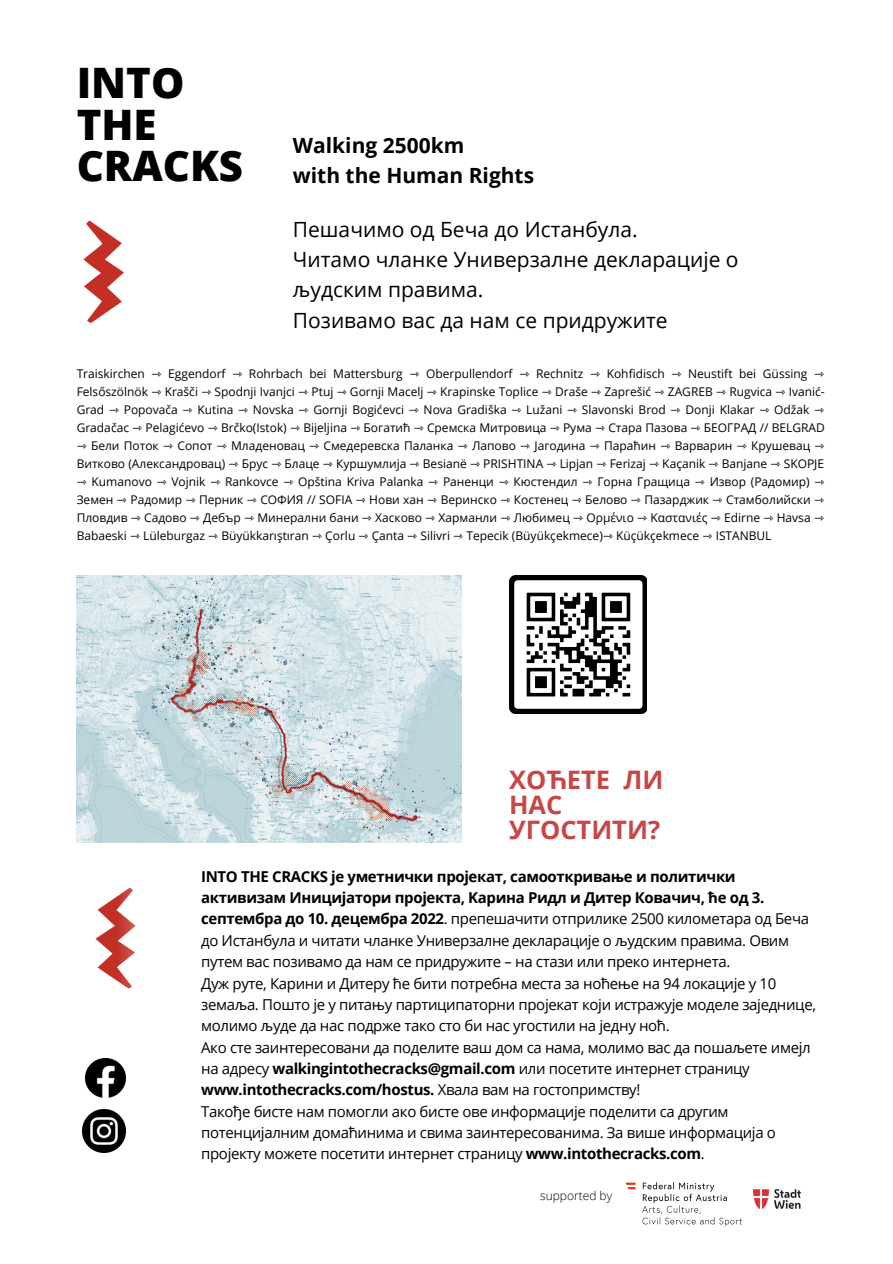
<style>
.page{position:relative;width:893px;height:1264px;background:#fff}
.page>*{position:absolute;margin:0;border:0;box-sizing:border-box;transform-origin:0 0}
.t1{font:800 42px/41.5px "Open Sans";color:#000}
.t2{font:700 25.5px/24.8px "Open Sans";color:#c74646}
.t3{font:21px/30.3px "Open Sans";color:#000}
.t4{font:700 21px/29.2px "Open Sans";color:#000}
.t5{font:15px/21.3px "Open Sans";letter-spacing:-.02em;color:#000}
.t6{font:12px/18px "Open Sans";color:#000;text-align:justify}
.t7{font:300 12px "Open Sans";color:#000}
.s1{font-family:"DejaVu Sans"}
.s2{font-weight:700}
</style>
<div class="page">
<img style="left:77px;top:576px;width:384px;height:266px">
<img style="left:509px;top:575px;width:137px;height:138px">
<img style="left:86px;top:1058px;width:39px;height:39px">
<img style="left:83px;top:1109px;width:43px;height:43px">
<img style="left:83px;top:220px;width:41px;height:103px">
<img style="left:96px;top:887px;width:39px;height:101px">
<img style="left:625px;top:1182px;width:117px;height:45px">
<img style="left:753px;top:1189px;width:47px;height:19px">
<h1 class="t1" style="left:77px;top:61px;width:168px">INTO<br>THE<br>CRACKS</h1>
<h3 class="t4" style="left:293px;top:130px;width:243px">Walking 2500km<br>with the Human Rights</h3>
<h3 class="t3" style="left:293px;top:213px;width:447px">Пешачимо од Беча до Истанбула.<br>Читамо чланке Универзалне декларације о људским правима.<br>Позивамо вас да нам се придружите</h3>
<p class="t6" style="left:77px;top:364px;width:749px">Traiskirchen <span class="s1">⇾</span> Eggendorf <span class="s1">⇾</span> Rohrbach bei Mattersburg <span class="s1">⇾</span> Oberpullendorf <span class="s1">⇾</span> Rechnitz <span class="s1">⇾</span> Kohfidisch <span class="s1">⇾</span> Neustift bei Güssing <span class="s1">⇾ </span>Felsőszölnök <span class="s1">⇾</span> Krašči <span class="s1">⇾</span> Spodnji Ivanjci <span class="s1">⇾</span> Ptuj <span class="s1">⇾</span> Gornji Macelj <span class="s1">⇾</span> Krapinske Toplice <span class="s1">⇾</span> Draše <span class="s1">⇾</span> Zaprešić <span class="s1">⇾</span> ZAGREB <span class="s1">⇾</span> Rugvica <span class="s1">⇾</span> Ivanić-Grad <span class="s1">⇾</span> Popovača <span class="s1">⇾</span> Kutina <span class="s1">⇾</span> Novska <span class="s1">⇾</span> Gornji Bogićevci <span class="s1">⇾</span> Nova Gradiška <span class="s1">⇾</span> Lužani <span class="s1">⇾</span> Slavonski Brod <span class="s1">⇾</span> Donji Klakar <span class="s1">⇾</span> Odžak <span class="s1">⇾ </span>Gradačac <span class="s1">⇾</span> Pelagićevo <span class="s1">⇾</span> Brčko(Istok) <span class="s1">⇾</span> Bijeljina <span class="s1">⇾</span> Богатић <span class="s1">⇾</span> Сремска Митровица <span class="s1">⇾</span> Рума <span class="s1">⇾</span> Стара Пазова <span class="s1">⇾</span> БЕОГРАД // BELGRAD <span class="s1">⇾</span> Бели Поток <span class="s1">⇾</span> Сопот <span class="s1">⇾</span> Младеновац <span class="s1">⇾</span> Смедеревска Паланка <span class="s1">⇾</span> Лапово <span class="s1">⇾</span> Јагодина <span class="s1">⇾</span> Параћин <span class="s1">⇾</span> Варварин <span class="s1">⇾</span> Крушевац <span class="s1">⇾ </span>Витково (Александровац) <span class="s1">⇾</span> Брус <span class="s1">⇾</span> Блаце <span class="s1">⇾</span> Куршумлија <span class="s1">⇾</span> Besianë <span class="s1">⇾</span> PRISHTINA <span class="s1">⇾</span> Lipjan <span class="s1">⇾</span> Ferizaj <span class="s1">⇾</span> Kaçanik <span class="s1">⇾</span> Banjane <span class="s1">⇾</span> SKOPJE <span class="s1">⇾</span> Kumanovo <span class="s1">⇾</span> Vojnik <span class="s1">⇾</span> Rankovce <span class="s1">⇾</span> Opština Kriva Palanka <span class="s1">⇾</span> Раненци <span class="s1">⇾</span> Кюстендил <span class="s1">⇾</span> Горна Гращица <span class="s1">⇾</span> Извор (Радомир) <span class="s1">⇾ </span>Земен <span class="s1">⇾</span> Радомир <span class="s1">⇾</span> Перник <span class="s1">⇾</span> СОФИЯ // SOFIA <span class="s1">⇾</span> Нови хан <span class="s1">⇾</span> Веринско <span class="s1">⇾</span> Костенец <span class="s1">⇾</span> Белово <span class="s1">⇾</span> Пазарджик <span class="s1">⇾</span> Стамболийски <span class="s1">⇾ </span>Пловдив <span class="s1">⇾</span> Садово <span class="s1">⇾</span> Дебър <span class="s1">⇾</span> Минерални бани <span class="s1">⇾</span> Хасково <span class="s1">⇾</span> Харманли <span class="s1">⇾</span> Любимец <span class="s1">⇾</span> Ορμένιο <span class="s1">⇾</span> Καστανιές <span class="s1">⇾</span> Edirne <span class="s1">⇾</span> Havsa <span class="s1">⇾ </span>Babaeski <span class="s1">⇾</span> Lüleburgaz <span class="s1">⇾</span> Büyükkarıştıran <span class="s1">⇾</span> Çorlu <span class="s1">⇾</span> Çanta <span class="s1">⇾</span> Silivri <span class="s1">⇾</span> Tepecik (Büyükçekmece)<span class="s1">⇾</span> Küçükçekmece <span class="s1">⇾</span> ISTANBUL</p>
<h2 class="t2" style="left:509px;top:766px;width:156px">ХОЋЕТЕ ЛИ<br>НАС<br>УГОСТИТИ?</h2>
<p class="t5" style="left:201px;top:865px;width:616px"><span class="s2">INTO THE CRACKS је уметнички пројекат, самооткривање и политички активизам Иницијатори пројекта, Kарина Ридл и Дитер Ковачич, ће од 3. септембра до 10. децембра 2022</span>. препешачити отприлике 2500 километара од Беча до Истанбула и читати чланке Универзалне декларације о људским правима. Овим путем вас позивамо да нам се придружите – на стази или преко интернета.<br>Дуж руте, Карини и Дитеру ће бити потребна места за ноћење на 94 локације у 10 земаља. Пошто је у питању партиципаторни пројекат који истражује моделе заједнице, молимо људе да нас подрже тако сто би нас угостили на једну ноћ.<br>Ако сте заинтересовани да поделите ваш дом са нама, молимо вас да пошаљете имејл на адресу <span class="s2">walkingintothecracks@gmail.com</span> или посетите интернет страницу <span class="s2">www.intothecracks.com/hostus.</span> Хвала вам на гостопримству!<br>Такође бисте нам помогли ако бисте ове информације поделити са другим потенцијалним домаћинима и свима заинтересованима. За више информација о пројекту можете посетити интернет страницу <span class="s2">www.intothecracks.com</span>.</p>
<p class="t7" style="left:540px;top:1187px;width:74px">supported by</p>
</div>
